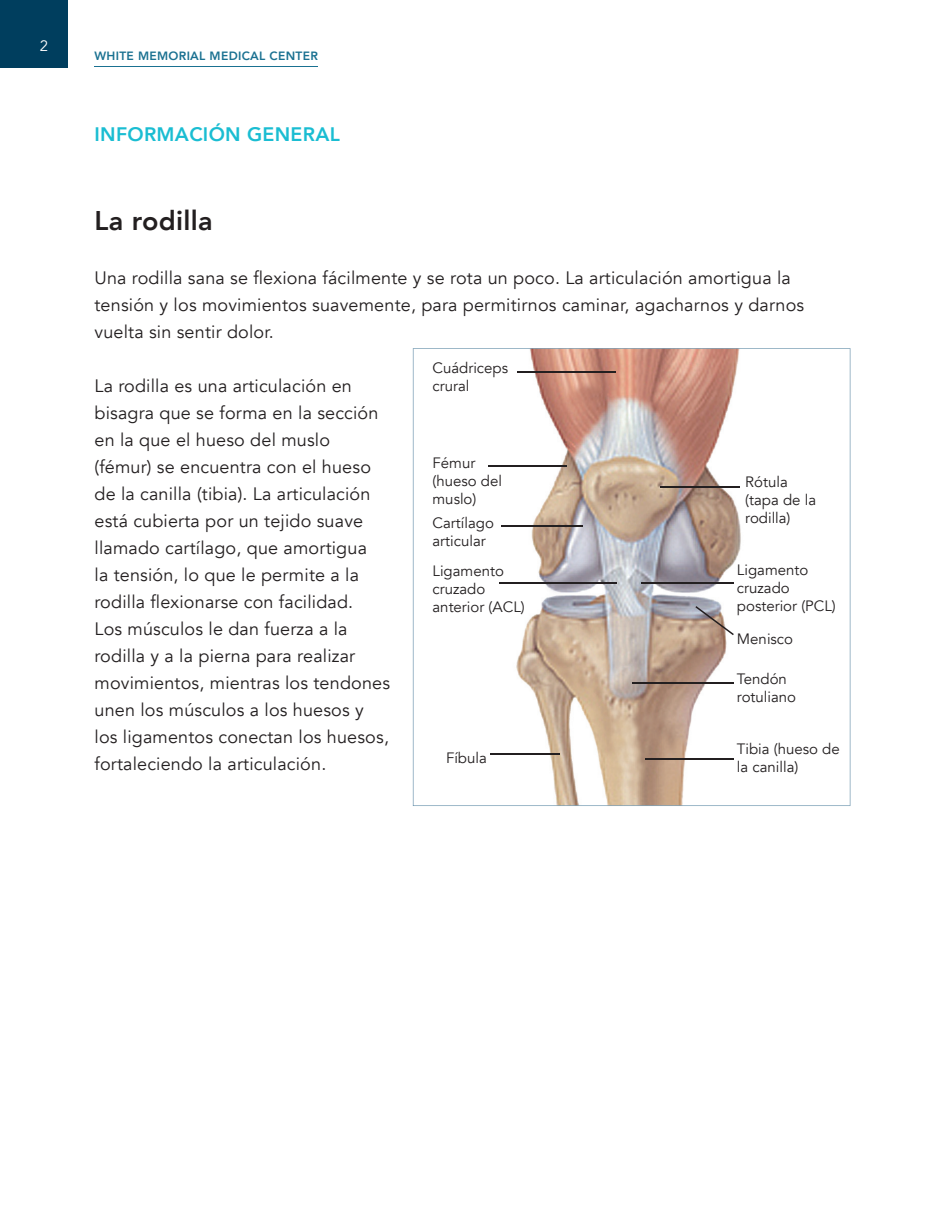
<style>
.page{position:relative;width:945px;height:1215px;background:#fff}
.page>*{position:absolute;margin:0;border:0;box-sizing:border-box;transform-origin:0 0}
.t1{font:800 27px "Avenir";letter-spacing:.01em;color:#231f20}
.t2{font:800 19.5px "Avenir";letter-spacing:.015em;color:#1abdd2}
.t3{font:18px/27px "Avenir";letter-spacing:.01em;color:#231f20}
.t4{font:15px/18px "Avenir";color:#231f20}
.t5{font:15px "Avenir";color:#fff}
.t6{font:800 12px "Avenir";letter-spacing:.025em;color:#1a7191}
</style>
<div class="page">
<div style="left:0;top:0;width:68px;height:68px;background:#003e5e"></div>
<hr style="left:94px;top:66px;width:224px;height:1px;background:#1a7191">
<svg style="left:413px;top:348px;width:437px;height:458px"></svg>
<hr style="left:517px;top:372px;width:99px;height:1px;background:#231f20">
<hr style="left:488px;top:465px;width:79px;height:2px;background:#231f20">
<hr style="left:501px;top:525px;width:82px;height:2px;background:#231f20">
<hr style="left:499px;top:582px;width:117px;height:2px;background:#231f20">
<hr style="left:641px;top:582px;width:92px;height:2px;background:#231f20">
<hr style="left:660px;top:486px;width:79px;height:1px;background:#231f20">
<svg style="left:695px;top:606px;width:39px;height:29px"></svg>
<hr style="left:632px;top:682px;width:101px;height:2px;background:#231f20">
<hr style="left:645px;top:758px;width:88px;height:2px;background:#231f20">
<hr style="left:490px;top:753px;width:70px;height:1px;background:#231f20">
<p class="t5" style="left:40px;top:37px;width:10px">2</p>
<p class="t6" style="left:94px;top:44px;width:225px">WHITE MEMORIAL MEDICAL CENTER</p>
<p class="t2" style="left:94px;top:116px;width:247px">INFORMACIÓN GENERAL</p>
<h1 class="t1" style="left:94px;top:196px;width:120px">La rodilla</h1>
<p class="t3" style="left:94px;top:264px;width:711px">Una rodilla sana se flexiona fácilmente y se rota un poco. La articulación amortigua la tensión y los movimientos suavemente, para permitirnos caminar, agacharnos y darnos vuelta sin sentir dolor.</p>
<p class="t3" style="left:94px;top:372px;width:297px">La rodilla es una articulación en bisagra que se forma en la sección en la que el hueso del muslo (fémur) se encuentra con el hueso de la canilla (tibia). La articulación está cubierta por un tejido suave llamado cartílago, que amortigua<br>la tensión, lo que le permite a la rodilla flexionarse con facilidad.<br>Los músculos le dan fuerza a la rodilla y a la pierna para realizar movimientos, mientras los tendones unen los músculos a los huesos y los ligamentos conectan los huesos, fortaleciendo la articulación.</p>
<p class="t4" style="left:433px;top:359px;width:77px">Cuádriceps crural</p>
<p class="t4" style="left:433px;top:454px;width:71px">Fémur (hueso del muslo)</p>
<p class="t4" style="left:433px;top:514px;width:63px">Cartílago articular</p>
<p class="t4" style="left:745px;top:473px;width:72px">Rótula (tapa de la rodilla)</p>
<p class="t4" style="left:433px;top:562px;width:94px">Ligamento cruzado anterior (ACL)</p>
<p class="t4" style="left:737px;top:561px;width:100px">Ligamento cruzado posterior (PCL)</p>
<p class="t4" style="left:737px;top:630px;width:58px">Menisco</p>
<p class="t4" style="left:446px;top:749px;width:42px">Fíbula</p>
<p class="t4" style="left:737px;top:670px;width:61px">Tendón rotuliano</p>
<p class="t4" style="left:737px;top:740px;width:104px">Tibia (hueso de la canilla)</p>
</div>
